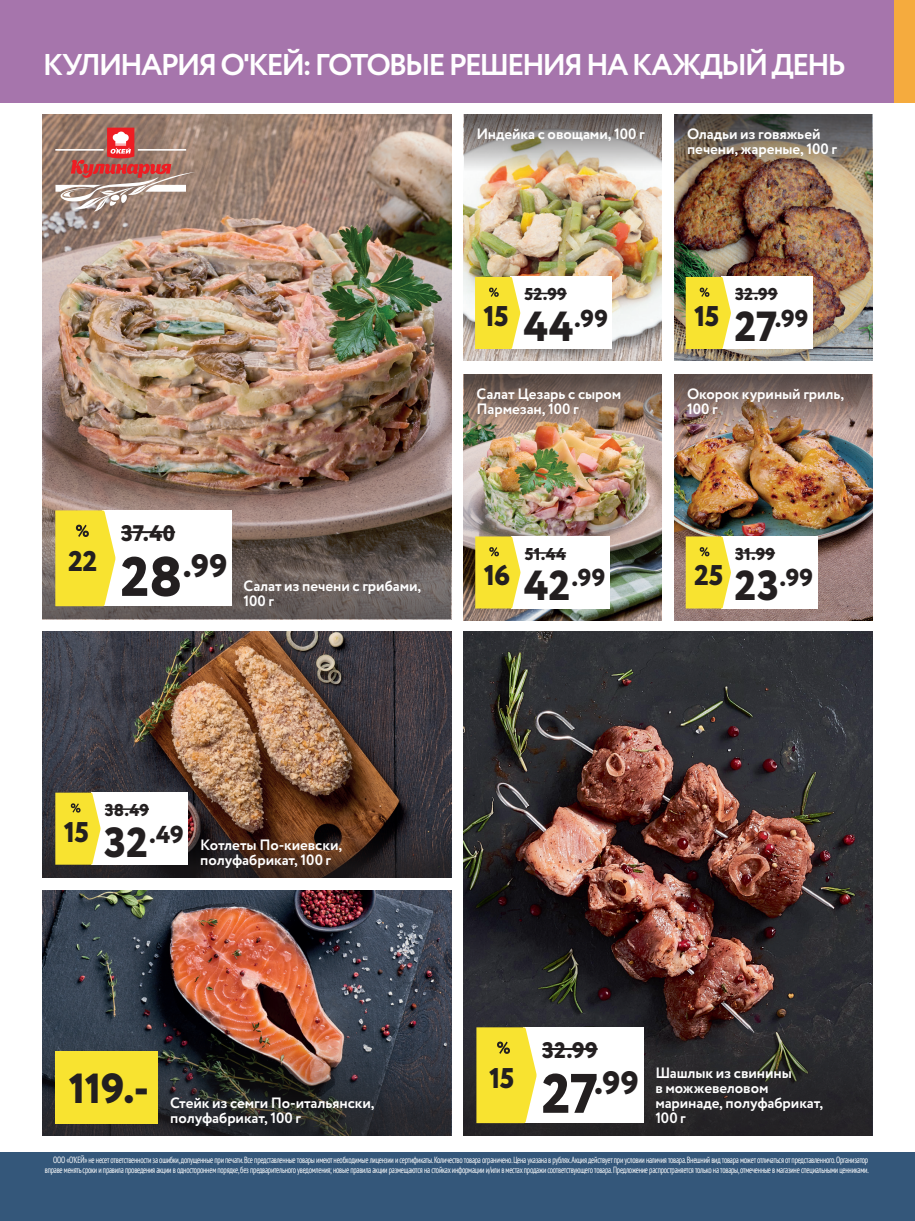
<style>
.page{position:relative;width:915px;height:1221px;background:#fff}
.page>*{position:absolute;margin:0;border:0;box-sizing:border-box;transform-origin:0 0}
.fresh_dominant_red{font:800 55.5px "Circe";color:#231f20}
.fresh_red{font:800 42px "Circe";color:#231f20}
.fresh_dominant_red-2{font:800 32.4px "Circe";color:#231f20}
.t1{font:700 30px "Circe";letter-spacing:-.075em;color:#fff}
.fresh_discount{font:800 28.5px "Circe";letter-spacing:-.025em;color:#231f20}
.fresh_red-2{font:800 24.45px "Circe";letter-spacing:.01em;color:#231f20}
.fresh_dominant_black{font:800 22.5px "Circe";color:#231f20}
.fresh_black{font:800 17.1px "Circe";letter-spacing:.005em;color:#231f20}
.fresh_dominant_text{font:700 15px/15px "Circe";letter-spacing:-.005em;color:#fff}
.t2{font:condensed 9px/9.8px "PT Sans";letter-spacing:-.03em;color:#fff;text-align:right;scale:.85 1}
.s1{font-size:42px}
.s2{font-size:55.5px}
</style>
<div class="page">
<div style="left:0;top:1152px;width:893px;height:68px;background:#34577a"></div>
<div style="left:893px;top:1152px;width:21px;height:68px;background:#34577a"></div>
<div style="left:893px;top:0;width:21px;height:102px;background:#f5ab3e"></div>
<div style="left:0;top:0;width:893px;height:102px;background:#a675ac"></div>
<img style="left:43px;top:890px;width:408px;height:109px">
<img style="left:43px;top:999px;width:408px;height:136px">
<div style="left:55px;top:1051px;width:102px;height:72px;background:#f8e330"></div>
<img style="left:463px;top:631px;width:408px;height:406px">
<svg style="left:463px;top:1037px;width:408px;height:98px;background:#29282a"></svg>
<div style="left:523px;top:1027px;width:120px;height:96px;background:#fff"></div>
<hr style="left:542px;top:1047px;width:55px;height:2px;background:#231f20">
<svg style="left:476px;top:1027px;width:60px;height:96px;background:#f3e040"></svg>
<img style="left:43px;top:631px;width:408px;height:177px">
<svg style="left:43px;top:808px;width:408px;height:69px;background:#402c24"></svg>
<div style="left:91px;top:792px;width:96px;height:72px;background:#fff"></div>
<hr style="left:105px;top:808px;width:44px;height:1px;background:#231f20">
<svg style="left:55px;top:792px;width:45px;height:72px;background:#f2e040"></svg>
<img style="left:674px;top:181px;width:197px;height:179px">
<img style="left:674px;top:115px;width:197px;height:66px">
<div style="left:720px;top:277px;width:91px;height:72px;background:#fff"></div>
<hr style="left:735px;top:293px;width:42px;height:1px;background:#231f20">
<svg style="left:685px;top:277px;width:45px;height:72px;background:#f3e03f"></svg>
<img style="left:463px;top:440px;width:198px;height:180px">
<img style="left:463px;top:374px;width:198px;height:66px">
<div style="left:510px;top:536px;width:99px;height:72px;background:#fff"></div>
<hr style="left:524px;top:552px;width:42px;height:1px;background:#231f20">
<svg style="left:475px;top:536px;width:45px;height:72px;background:#f4e141"></svg>
<img style="left:463px;top:181px;width:198px;height:179px">
<img style="left:463px;top:115px;width:198px;height:66px">
<div style="left:510px;top:277px;width:101px;height:72px;background:#fff"></div>
<hr style="left:524px;top:293px;width:42px;height:1px;background:#231f20">
<svg style="left:475px;top:277px;width:45px;height:72px;background:#f5e241"></svg>
<img style="left:674px;top:440px;width:197px;height:180px">
<img style="left:674px;top:374px;width:197px;height:66px">
<div style="left:720px;top:536px;width:96px;height:72px;background:#fff"></div>
<hr style="left:735px;top:552px;width:39px;height:1px;background:#231f20">
<svg style="left:685px;top:536px;width:45px;height:72px;background:#f3e040"></svg>
<img style="left:43px;top:115px;width:408px;height:405px">
<svg style="left:43px;top:520px;width:408px;height:99px;background:#635852"></svg>
<svg style="left:55px;top:128px;width:140px;height:84px;background:#af8278"></svg>
<div style="left:102px;top:510px;width:130px;height:96px;background:#fff"></div>
<hr style="left:121px;top:531px;width:54px;height:2px;background:#231f20">
<svg style="left:55px;top:510px;width:60px;height:96px;background:#f4e141"></svg>
<h3 class="t1" style="left:43px;top:45px;width:804px">КУЛИНАРИЯ О'КЕЙ: ГОТОВЫЕ РЕШЕНИЯ НА КАЖДЫЙ ДЕНЬ</h3>
<p class="fresh_dominant_text" style="left:476px;top:127px;width:170px">Индейка с овощами, 100 г</p>
<p class="fresh_dominant_text" style="left:686px;top:127px;width:151px">Оладьи из говяжьей печени, жареные, 100 г</p>
<p class="fresh_black" style="left:524px;top:283px;width:44px">52.99</p>
<p class="fresh_black" style="left:735px;top:283px;width:44px">32.99</p>
<p class="fresh_discount" style="left:483px;top:296px;width:27px">15</p>
<p class="fresh_red-2" style="left:524px;top:302px;width:86px"><span class="s1">44</span>.99</p>
<p class="fresh_discount" style="left:694px;top:296px;width:27px">15</p>
<p class="fresh_red-2" style="left:734px;top:302px;width:75px"><span class="s1">27</span>.99</p>
<p class="fresh_dominant_text" style="left:476px;top:387px;width:146px">Салат Цезарь с сыром<br>Пармезан, 100 г</p>
<p class="fresh_dominant_text" style="left:686px;top:387px;width:158px">Окорок куриный гриль,<br>100 г</p>
<p class="fresh_discount" style="left:68px;top:542px;width:31px">22</p>
<p class="fresh_dominant_black" style="left:121px;top:518px;width:55px">37.40</p>
<p class="fresh_black" style="left:524px;top:542px;width:43px">51.44</p>
<p class="fresh_dominant_red-2" style="left:183px;top:544px;width:46px">.99</p>
<p class="fresh_dominant_red" style="left:120px;top:539px;width:64px">28</p>
<p class="fresh_discount" style="left:694px;top:556px;width:31px">25</p>
<p class="fresh_discount" style="left:483px;top:556px;width:28px">16</p>
<p class="fresh_red-2" style="left:524px;top:561px;width:83px"><span class="s1">42</span>.99</p>
<p class="fresh_dominant_text" style="left:243px;top:579px;width:179px">Салат из печени с грибами,<br>100 г</p>
<p class="fresh_black" style="left:735px;top:542px;width:41px">31.99</p>
<p class="fresh_red-2" style="left:734px;top:561px;width:80px"><span class="s1">23</span>.99</p>
<p class="fresh_discount" style="left:64px;top:813px;width:27px">15</p>
<p class="fresh_black" style="left:105px;top:798px;width:46px">38.49</p>
<p class="fresh_red-2" style="left:104px;top:817px;width:81px"><span class="s1">32</span>.49</p>
<p class="fresh_dominant_text" style="left:200px;top:837px;width:143px">Котлеты По-киевски, полуфабрикат, 100 г</p>
<p class="fresh_dominant_black" style="left:542px;top:1034px;width:57px">32.99</p>
<p class="fresh_red" style="left:69px;top:1060px;width:82px">119.-</p>
<p class="fresh_dominant_text" style="left:170px;top:1096px;width:206px">Стейк из семги По-итальянски, полуфабрикат, 100 г</p>
<p class="fresh_discount" style="left:489px;top:1058px;width:27px">15</p>
<p class="fresh_dominant_text" style="left:655px;top:1066px;width:169px">Шашлык из свинины<br>в можжевеловом маринаде, полуфабрикат,<br>100 г</p>
<p class="fresh_dominant_red-2" style="left:541px;top:1061px;width:99px"><span class="s2">27</span>.99</p>
<p class="t2" style="left:45px;top:1154px;width:970px">ООО «О’КЕЙ» не несет ответственности за ошибки, допущенные при печати. Все представленные товары имеют необходимые лицензии и сертификаты. Количество товара ограничено. Цена указана в рублях.Акция действует при условии наличия товара. Внешний вид товара может отличаться от представленного. Организатор вправе менять сроки и правила проведения акции в одностороннем порядке, без предварительного уведомления; новые правила акции размещаются на стойках информации и/или в местах продажи соответствующего товара. Предложение распространяется только на товары, отмеченные в магазине специальными ценниками.</p>
</div>
